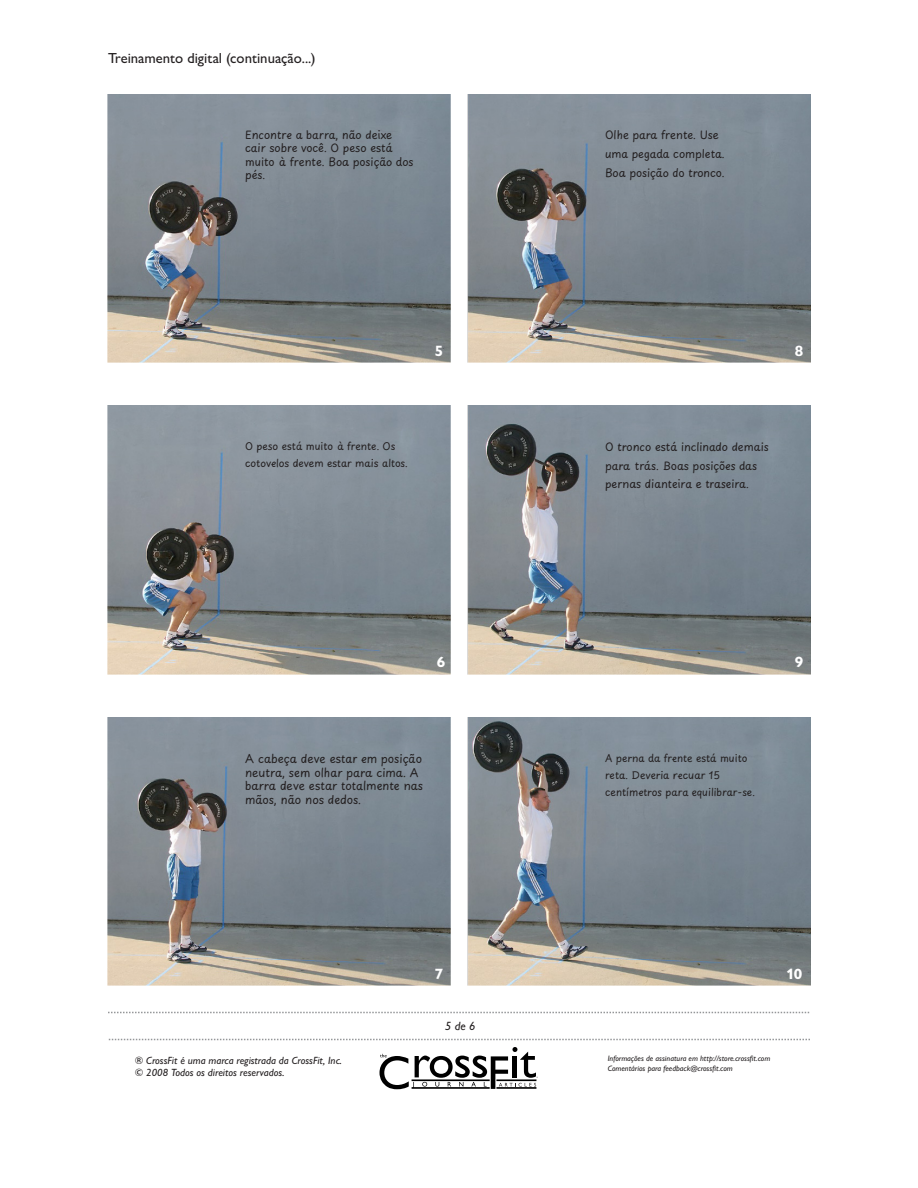
<style>
.page{position:relative;width:918px;height:1188px;background:#fff}
.page>*{position:absolute;margin:0;border:0;box-sizing:border-box;transform-origin:0 0}
.t1{font:700 15px "Gill Sans Nova";color:#fff}
.t2{font:500 14.55px "Gill Sans Nova";color:#231f20}
.t3{font:italic 500 12px "Gill Sans Nova";color:#231f20}
.t4{font:11.4px/13.6px "Playpen Sans";color:#231f20}
.t5{font:10.95px/18.8px "Playpen Sans";color:#231f20}
.t6{font:italic 500 10.5px/12.6px "Gill Sans Nova";color:#231f20}
.t7{font:10.2px/17.2px "Playpen Sans";color:#231f20}
.t8{font:italic 500 7.8px/9.4px "Gill Sans Nova";color:#231f20}
</style>
<div class="page">
<svg style="left:380px;top:1047px;width:158px;height:42px"></svg>
<svg style="left:108px;top:1012px;width:702px;height:1px"></svg>
<svg style="left:108px;top:1039px;width:702px;height:1px"></svg>
<img style="left:108px;top:717px;width:342px;height:269px">
<img style="left:468px;top:717px;width:342px;height:269px">
<img style="left:468px;top:94px;width:342px;height:269px">
<img style="left:468px;top:406px;width:342px;height:268px">
<img style="left:108px;top:94px;width:342px;height:269px">
<img style="left:108px;top:406px;width:342px;height:268px">
<h2 class="t2" style="left:108px;top:49px;width:209px">Treinamento digital (continuação...)</h2>
<p class="t5" style="left:245px;top:128px;width:170px;line-height:13.2px">Encontre a barra, não deixe cair sobre você. O peso está muito à frente. Boa posição dos pés.</p>
<h1 class="t1" style="left:435px;top:341px;width:10px">5</h1>
<p class="t7" style="left:245px;top:437px;width:164px">O peso está muito à frente. Os cotovelos devem estar mais altos.</p>
<p class="t5" style="left:605px;top:125px;width:121px">Olhe para frente. Use uma pegada completa.<br>Boa posição do tronco.</p>
<h1 class="t1" style="left:795px;top:341px;width:10px">8</h1>
<p class="t5" style="left:605px;top:437px;width:165px">O tronco está inclinado demais para trás. Boas posições das pernas dianteira e traseira.</p>
<h1 class="t1" style="left:437px;top:653px;width:10px">6</h1>
<p class="t4" style="left:245px;top:751px;width:180px">A cabeça deve estar em posição neutra, sem olhar para cima. A barra deve estar totalmente nas mãos, não nos dedos.</p>
<p class="t7" style="left:605px;top:749px;width:151px">A perna da frente está muito reta. Deveria recuar 15 centímetros para equilibrar-se.</p>
<h1 class="t1" style="left:795px;top:653px;width:10px">9</h1>
<h1 class="t1" style="left:435px;top:964px;width:10px">7</h1>
<h1 class="t1" style="left:786px;top:964px;width:18px">10</h1>
<p class="t3" style="left:445px;top:1019px;width:32px">5 de 6</p>
<p class="t6" style="left:135px;top:1054px;width:208px">® CrossFit é uma marca registrada da CrossFit, Inc. © 2008 Todos os direitos reservados.</p>
<p class="t8" style="left:608px;top:1054px;width:164px">Informações de assinatura em http://store.crossfit.com<br>Comentários para feedback@crossfit.com</p>
</div>
